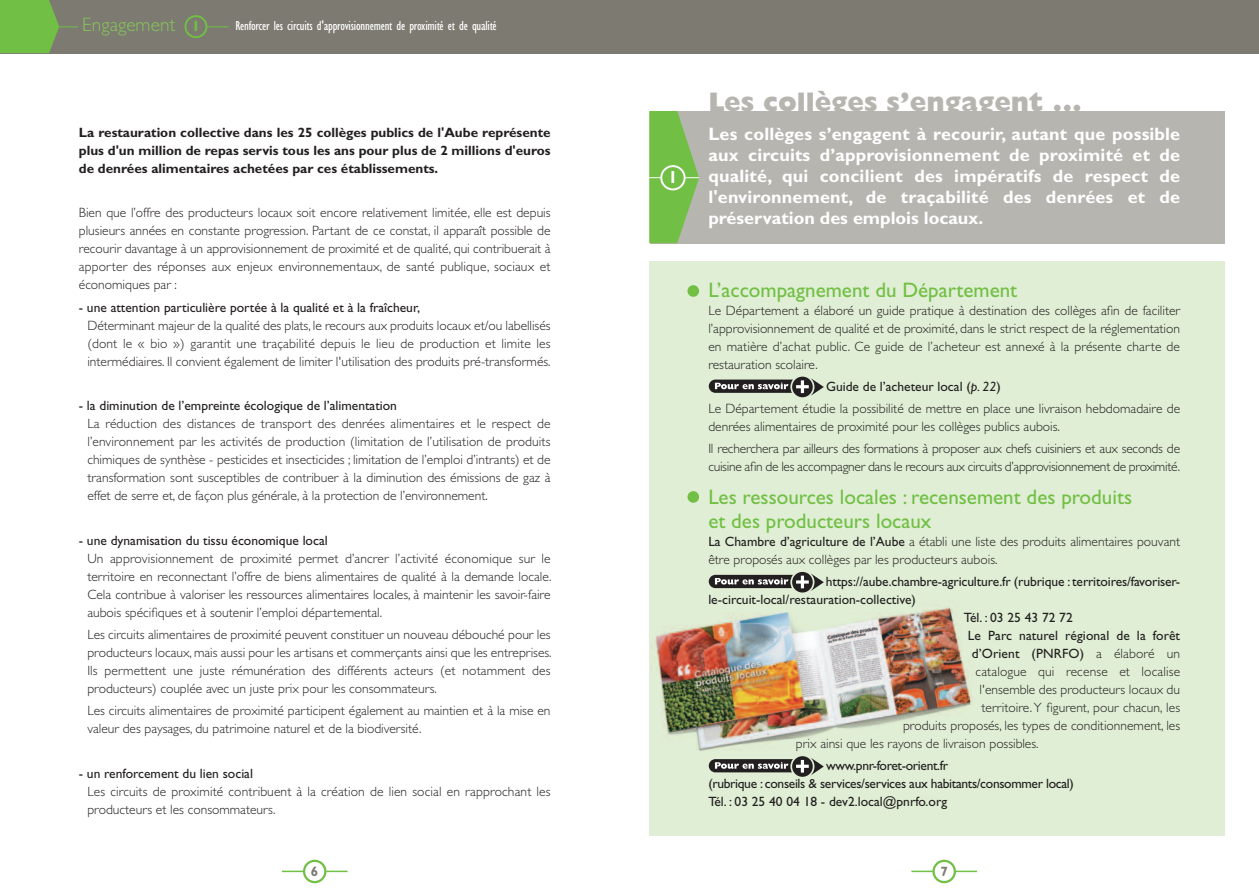
<style>
.page{position:relative;width:1259px;height:893px;background:#fff}
.page>*{position:absolute;margin:0;border:0;box-sizing:border-box;transform-origin:0 0}
.t1{font:800 27px "Gill Sans Std";color:#b6b5af}
.t2{font:21px/24px "Gill Sans Std";color:#71bf44}
.t3{font:300 19.5px "Gill Sans Std";color:#86c65a}
.t4{font:700 18px/21px "Gill Sans Std";color:#fff;text-align:justify}
.t5{font:700 17.55px "Gill Sans Std";color:#fff}
.t6{font:300 13.5px/18px "Gill Sans Std";color:#231f20;text-align:justify}
.t7{font:13.5px "Gill Sans Std";color:#231f20}
.t8{font:700 13.5px/18px "Gill Sans Std";color:#231f20;text-align:justify}
.t9{font:13.5px/18px "Gill Sans Std";letter-spacing:-.025em;color:#231f20}
.t10{font:300 13.5px "Gill Sans Std";letter-spacing:-.02em;color:#231f20}
.t11{font:condensed 13.5px "Gill Sans Std";letter-spacing:-.015em;color:#fff}
.t12{font:700 13.5px "Gill Sans Std";color:#7c7a71}
.s1{font-weight:700;font-size:15px;color:#71bf44}
.s2{font-weight:400}
.s3{font-weight:400;font-style:italic}
.s4{font-weight:300}
</style>
<div class="page">
<div style="left:650px;top:111px;width:575px;height:132px;background:#b6b5af"></div>
<div style="left:0;top:0;width:1259px;height:53px;background:#7c7a71"></div>
<div style="left:649px;top:261px;width:576px;height:574px;background:#dfeed4"></div>
<img style="left:655px;top:591px;width:318px;height:160px">
<svg style="left:792px;top:377px;width:20px;height:20px"></svg>
<svg style="left:709px;top:378px;width:115px;height:18px"></svg>
<svg style="left:792px;top:572px;width:20px;height:20px"></svg>
<svg style="left:709px;top:573px;width:115px;height:18px"></svg>
<svg style="left:792px;top:756px;width:20px;height:21px"></svg>
<svg style="left:709px;top:757px;width:115px;height:19px"></svg>
<div style="left:687px;top:285px;width:12px;height:12px;background:#71bf44;border-radius:50%"></div>
<div style="left:687px;top:491px;width:12px;height:12px;background:#71bf44;border-radius:50%"></div>
<svg style="left:282px;top:860px;width:65px;height:23px"></svg>
<svg style="left:911px;top:860px;width:66px;height:23px"></svg>
<svg style="left:184px;top:15px;width:45px;height:23px"></svg>
<svg style="left:0;top:0;width:78px;height:53px"></svg>
<svg style="left:649px;top:111px;width:50px;height:132px"></svg>
<h3 class="t3" style="left:82px;top:17px;width:118px">Engagement <span class="s1">I</span></h3>
<p class="t11" style="left:235px;top:20px;width:263px">Renforcer les circuits d'approvisionnement de proximité et de qualité</p>
<p class="t8" style="left:79px;top:124px;width:473px">La restauration collective dans les 25 collèges publics de l'Aube représente plus d'un million de repas servis tous les ans pour plus de 2 millions d'euros de denrées alimentaires achetées par ces établissements.</p>
<p class="t6" style="left:79px;top:205px;width:473px">Bien que l’offre des producteurs locaux soit encore relativement limitée, elle est depuis plusieurs années en constante progression. Partant de ce constat, il apparaît possible de recourir davantage à un approvisionnement de proximité et de qualité, qui contribuerait à apporter des réponses aux enjeux environnementaux, de santé publique, sociaux et économiques par :</p>
<p class="t7" style="left:79px;top:302px;width:342px">- une attention particulière portée à la qualité et à la fraîcheur,</p>
<p class="t6" style="left:87px;top:317px;width:465px">Déterminant majeur de la qualité des plats, le recours aux produits locaux et/ou labellisés (dont le « bio ») garantit une traçabilité depuis le lieu de production et limite les intermédiaires. Il convient également de limiter l'utilisation des produits pré-transformés.</p>
<p class="t7" style="left:79px;top:400px;width:320px">- la diminution de l’empreinte écologique de l’alimentation</p>
<p class="t6" style="left:87px;top:416px;width:465px">La réduction des distances de transport des denrées alimentaires et le respect de l’environnement par les activités de production (limitation de l’utilisation de produits chimiques de synthèse - pesticides et insecticides ; limitation de l’emploi d’intrants) et de transformation sont susceptibles de contribuer à la diminution des émissions de gaz à effet de serre et, de façon plus générale, à la protection de l’environnement.</p>
<p class="t7" style="left:79px;top:535px;width:250px">- une dynamisation du tissu économique local</p>
<p class="t6" style="left:87px;top:550px;width:466px">Un approvisionnement de proximité permet d’ancrer l’activité économique sur le territoire en reconnectant l’offre de biens alimentaires de qualité à la demande locale.<br>Cela contribue à valoriser les ressources alimentaires locales, à maintenir les savoir-faire aubois spécifiques et à soutenir l’emploi départemental.</p>
<p class="t6" style="left:87px;top:626px;width:466px">Les circuits alimentaires de proximité peuvent constituer un nouveau débouché pour les producteurs locaux, mais aussi pour les artisans et commerçants ainsi que les entreprises.<br>Ils permettent une juste rémunération des différents acteurs (et notamment des producteurs) couplée avec un juste prix pour les consommateurs.</p>
<p class="t6" style="left:87px;top:703px;width:465px">Les circuits alimentaires de proximité participent également au maintien et à la mise en valeur des paysages, du patrimoine naturel et de la biodiversité.</p>
<p class="t7" style="left:79px;top:768px;width:176px">- un renforcement du lien social</p>
<p class="t6" style="left:87px;top:783px;width:465px">Les circuits de proximité contribuent à la création de lien social en rapprochant les producteurs et les consommateurs.</p>
<p class="t5" style="left:668px;top:171px;width:11px">1</p>
<h1 class="t1" style="left:708px;top:92px;width:375px">Les collèges s’engagent ...</h1>
<p class="t4" style="left:708px;top:125px;width:473px">Les collèges s’engagent à recourir, autant que possible aux circuits d’approvisionnement de proximité et de qualité, qui concilient des impératifs de respect de l'environnement, de traçabilité des denrées et de préservation des emplois locaux.</p>
<h2 class="t2" style="left:708px;top:279px;width:310px">L’accompagnement du Département</h2>
<p class="t6" style="left:708px;top:302px;width:473px">Le Département a élaboré un guide pratique à destination des collèges afin de faciliter l’approvisionnement de qualité et de proximité, dans le strict respect de la réglementation en matière d’achat public. Ce guide de l’acheteur est annexé à la présente charte de restauration scolaire.</p>
<p class="t6" style="left:708px;top:376px;width:473px;line-height:22.2px;text-indent:118px"><span class="s2">Guide de l’acheteur local (</span><span class="s3">p. 22</span><span class="s2">)<br></span>Le Département étudie la possibilité de mettre en place une livraison hebdomadaire de</p>
<p class="t6" style="left:708px;top:417px;width:473px;line-height:22.2px">denrées alimentaires de proximité pour les collèges publics aubois.<br>Il recherchera par ailleurs des formations à proposer aux chefs cuisiniers et aux seconds de</p>
<p class="t10" style="left:708px;top:462px;width:473px">cuisine afin de les accompagner dans le recours aux circuits d’approvisionnement de proximité.</p>
<h2 class="t2" style="left:708px;top:487px;width:425px">Les ressources locales : recensement des produits et des producteurs locaux</h2>
<p class="t6" style="left:708px;top:534px;width:473px"><span class="s2">La Chambre d’agriculture de l’Aube</span> a établi une liste des produits alimentaires pouvant être proposés aux collèges par les producteurs aubois.</p>
<p class="t7" style="left:826px;top:576px;width:356px">https://aube.chambre-agriculture.fr (rubrique :territoires/favoriser-</p>
<p class="t7" style="left:708px;top:594px;width:209px">le-circuit-local/restauration-collective)</p>
<p class="t7" style="left:964px;top:612px;width:110px">Tél. : 03 25 43 72 72</p>
<p class="t7" style="left:968px;top:630px;width:214px">Le Parc naturel régional de la forêt</p>
<p class="t7" style="left:971px;top:648px;width:210px">d’Orient (PNRFO) <span class="s4">a élaboré un</span></p>
<p class="t6" style="left:975px;top:664px;width:206px">catalogue qui recense et localise</p>
<p class="t6" style="left:979px;top:682px;width:202px">l'ensemble des producteurs locaux du</p>
<p class="t6" style="left:981px;top:700px;width:200px">territoire.Y figurent, pour chacun, les</p>
<p class="t6" style="left:903px;top:718px;width:279px">produits proposés, les types de conditionnement, les</p>
<p class="t6" style="left:796px;top:736px;width:244px">prix ainsi que les rayons de livraison possibles.</p>
<p class="t9" style="left:708px;top:758px;width:367px;text-indent:118px">www.pnr-foret-orient.fr<br>(rubrique : conseils &amp; services/services aux habitants/consommer local)<br>Tél. : 03 25 40 04 18 - dev2.local@pnrfo.org</p>
<p class="t12" style="left:311px;top:866px;width:9px">6</p>
<p class="t12" style="left:940px;top:866px;width:9px">7</p>
</div>
